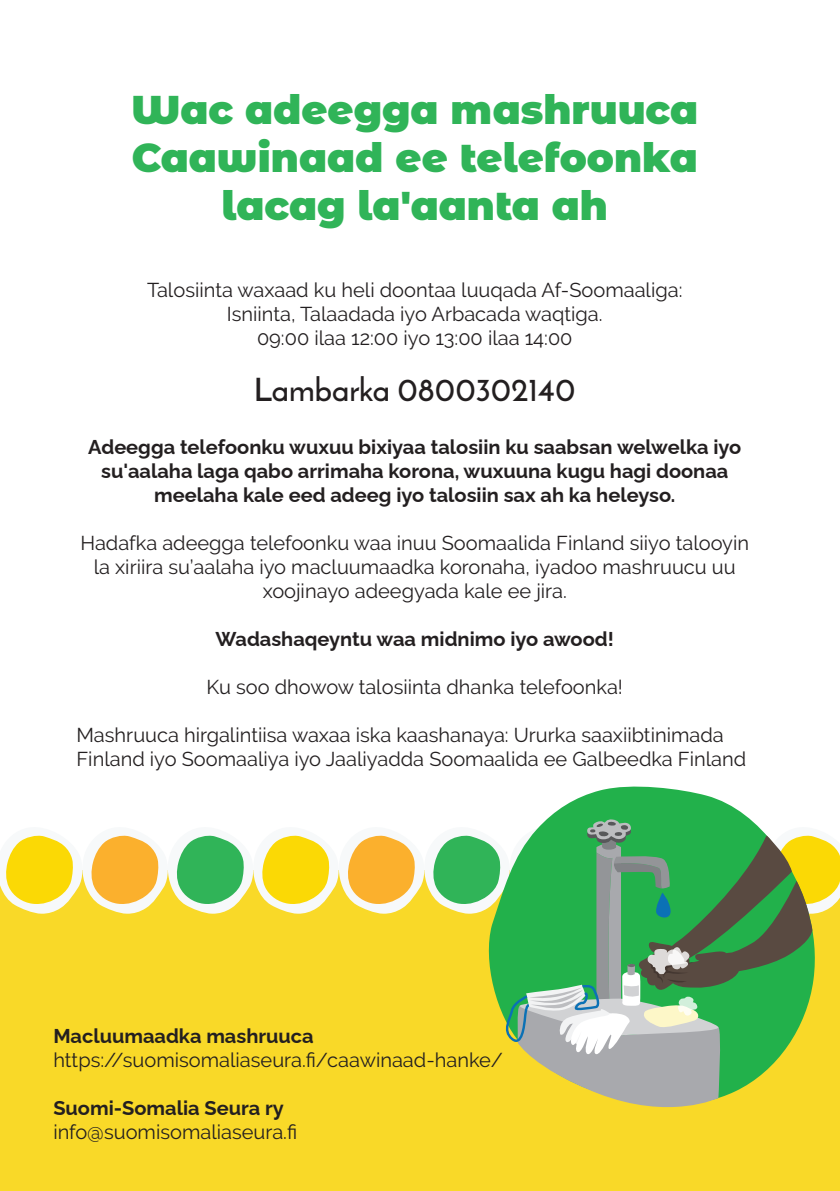
<style>
.page{position:relative;width:840px;height:1191px;background:#fff}
.page>*{position:absolute;margin:0;border:0;box-sizing:border-box;transform-origin:0 0}
.t1{font:900 40px/48px "Montserrat Alternates";color:#30b458;text-align:center}
.t2{font:32px "Reem Kufi";color:#231f20}
.t3{font:20px/24px "Raleway";color:#231f20;text-align:center}
.t4{font:700 20px/24px "Raleway";color:#231f20;text-align:center}
</style>
<div class="page">
<div style="left:0;top:870px;width:839px;height:321px;background:#f9d928"></div>
<svg style="left:547px;top:786px;width:203px;height:33px;fill:#22b14b"></svg>
<svg style="left:0;top:819px;width:839px;height:288px"></svg>
<h1 class="t1" style="left:131px;top:84px;width:567px">Wac adeegga mashruuca<br>Caawinaad ee telefoonka lacag la'aanta ah</h1>
<p class="t3" style="left:147px;top:278px;width:536px">Talosiinta waxaad ku heli doontaa luuqada Af-Soomaaliga:<br>Isniinta, Talaadada iyo Arbacada waqtiga.<br>09:00 ilaa 12:00 iyo 13:00 ilaa 14:00</p>
<h2 class="t2" style="left:254px;top:368px;width:323px">Lambarka 0800302140</h2>
<p class="t4" style="left:88px;top:433px;width:654px">Adeegga telefoonku wuxuu bixiyaa talosiin ku saabsan welwelka iyo su'aalaha laga qabo arrimaha korona, wuxuuna kugu hagi doonaa meelaha kale eed adeeg iyo talosiin sax ah ka heleyso.</p>
<p class="t3" style="left:80px;top:531px;width:670px">Hadafka adeegga telefoonku waa inuu Soomaalida Finland siiyo talooyin la xiriira su’aalaha iyo macluumaadka koronaha, iyadoo mashruucu uu xoojinayo adeegyada kale ee jira.</p>
<p class="t4" style="left:215px;top:625px;width:399px">Wadashaqeyntu waa midnimo iyo awood!</p>
<p class="t3" style="left:206px;top:675px;width:417px">Ku soo dhowow talosiinta dhanka telefoonka!</p>
<p class="t3" style="left:76px;top:723px;width:670px;text-align:left">Mashruuca hirgalintiisa waxaa iska kaashanaya: Ururka saaxiibtinimada<br>Finland iyo Soomaaliya iyo Jaaliyadda Soomaalida ee Galbeedka Finland</p>
<p class="t4" style="left:53px;top:1022px;width:262px">Macluumaadka mashruuca</p>
<p class="t3" style="left:53px;top:1048px;width:451px">https://suomisomaliaseura.fi/caawinaad-hanke/</p>
<p class="t4" style="left:53px;top:1094px;width:232px">Suomi-Somalia Seura ry</p>
<p class="t3" style="left:53px;top:1120px;width:245px">info@suomisomaliaseura.fi</p>
</div>
